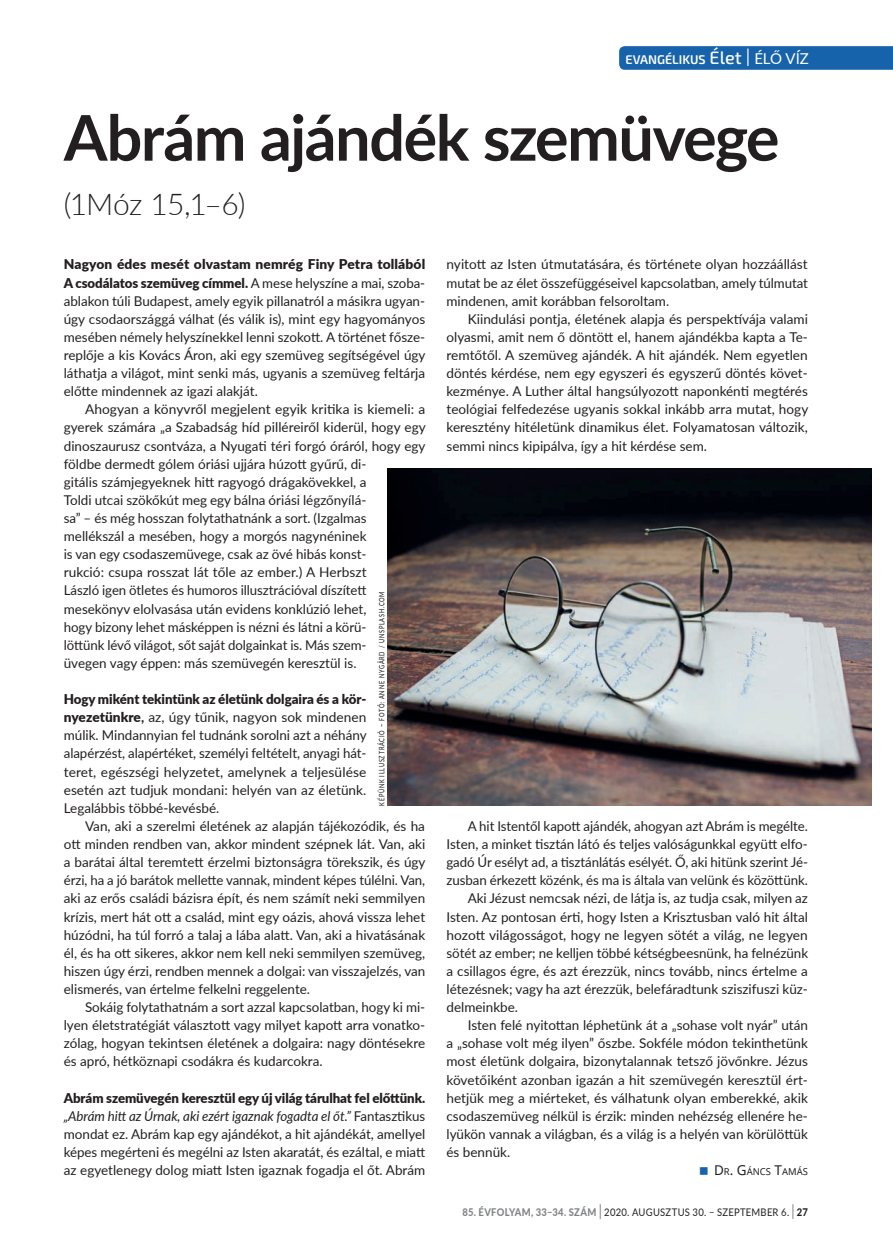
<style>
.page{position:relative;width:893px;height:1255px;background:#fff}
.page>*{position:absolute;margin:0;border:0;box-sizing:border-box;transform-origin:0 0}
.t1{font:700 63px "Lato";letter-spacing:-.025em;color:#231f20}
.t2{font:300 30px "Lato";letter-spacing:-.025em;color:#231f20}
.t3{font:13.5px/18.1px "Lato";color:#231f20;text-align:justify}
.t4{font:600 12.6px "Exo 2";color:#fff}
.t5{font:10.5px "Lato";letter-spacing:.03em;color:#231f20;scale:.9 1}
.t6{font:9.45px "Noto Sans";color:#231f20}
.t7{font:500 7.5px "Lato";letter-spacing:.13em;color:#231f20;scale:.75 1}
.s1{font-weight:500;font-size:18px}
.s2{font-weight:300;font-size:25.2px}
.s3{font-family:"Lato";font-weight:400;font-size:15px}
.s4{font-weight:900}
.s5{font-weight:700}
.s6{font-style:italic}
.s7{font-size:13.5px}
.s8{font-weight:800;color:#808285}
.s9{font-weight:300;font-size:21px}
.s10{font-weight:800}
</style>
<div class="page">
<svg style="left:619px;top:46px;width:274px;height:24px;background:#1a65ad"></svg>
<img style="left:388px;top:468px;width:484px;height:337px">
<p class="t4" style="left:625px;top:52px;width:185px">EVANGÉLIKUS <span class="s1">Élet</span> <span class="s2">I</span> <span class="s3">ÉLŐ VÍZ</span></p>
<h1 class="t1" style="left:64px;top:91px;width:717px">Abrám ajándék szemüvege</h1>
<h2 class="t2" style="left:64px;top:183px;width:183px">(1Móz 15,1–6)</h2>
<p class="t3" style="left:64px;top:255px;width:363px"><span class="s4">Nagyon édes mesét olvastam nemrég Finy Petra tollából A csodálatos szemüveg címmel.</span> A mese helyszíne a mai, szoba&shy;ablakon túli Budapest, amely egyik pillanatról a másikra ugyan&shy;úgy csodaországgá válhat (és válik is), mint egy hagyományos mesében némely helyszínekkel lenni szokott. A történet fősze&shy;replője a kis Kovács Áron, aki egy szemüveg segítségével úgy láthatja a világot, mint senki más, ugyanis a szemüveg feltárja előtte mindennek az igazi alakját.</p>
<p class="t3" style="left:64px;top:400px;width:363px;text-align:left;text-indent:21px">Ahogyan a könyvről megjelent egyik kritika is kiemeli: a gyerek számára „a Szabadság híd pilléreiről kiderül, hogy egy dinoszaurusz csontváza, a Nyugati téri forgó óráról, hogy egy földbe dermedt gólem óriási ujjára húzott gyűrű, di-<br>gitális számjegyeknek hitt ragyogó drágakövekkel, a<br>Toldi utcai szökőkút meg egy bálna óriási légzőnyílá-<br>sa” – és még hosszan folytathatnánk a sort. (Izgalmas mellékszál a mesében, hogy a morgós nagynéninek<br>is van egy csodaszemüvege, csak az övé hibás konst-<br>rukció: csupa rosszat lát tőle az ember.) A Herbszt<br>László igen ötletes és humoros illusztrációval díszített mesekönyv elolvasása után evidens konklúzió lehet,<br>hogy bizony lehet másképpen is nézni és látni a körü-<br>löttünk lévő világot, sőt saját dolgainkat is. Más szem-<br>üvegen vagy éppen: más szemüvegén keresztül is.</p>
<p class="t3" style="left:64px;top:689px;width:304px"><span class="s4">Hogy miként tekintünk az életünk dolgaira és a kör&shy;nyezetünkre</span><span class="s5">,</span> az, úgy tűnik, nagyon sok mindenen múlik. Mindannyian fel tudnánk sorolni azt a néhány alapérzést, alapértéket, személyi feltételt, anyagi hát&shy;teret, egészségi helyzetet, amelynek a teljesülése esetén azt tudjuk mondani: helyén van az életünk.<br>Legalábbis többé-kevésbé.</p>
<p class="t3" style="left:64px;top:816px;width:363px;text-indent:21px">Van, aki a szerelmi életének az alapján tájékozódik, és ha ott minden rendben van, akkor mindent szépnek lát. Van, aki a barátai által teremtett érzelmi biztonságra törekszik, és úgy érzi, ha a jó barátok mellette vannak, mindent képes túlélni. Van, aki az erős családi bázisra épít, és nem számít neki semmilyen krízis, mert hát ott a család, mint egy oázis, ahová vissza lehet húzódni, ha túl forró a talaj a lába alatt. Van, aki a hivatásának él, és ha ott sikeres, akkor nem kell neki semmilyen szemüveg, hiszen úgy érzi, rendben mennek a dolgai: van visszajelzés, van elismerés, van értelme felkelni reggelente.</p>
<p class="t3" style="left:64px;top:997px;width:363px;text-indent:21px">Sokáig folytathatnám a sort azzal kapcsolatban, hogy ki mi&shy;lyen életstratégiát választott vagy milyet kapott arra vonatko&shy;zólag, hogyan tekintsen életének a dolgaira: nagy döntésekre és apró, hétköznapi csodákra és kudarcokra.</p>
<p class="t3" style="left:64px;top:1088px;width:363px"><span class="s4">Abrám szemüvegén keresztül egy új világ tárulhat fel előttünk. </span><span class="s6">„Abrám hitt az Úrnak, aki ezért igaznak fogadta el őt.”</span> Fantasztikus mondat ez. Abrám kap egy ajándékot, a hit ajándékát, amellyel képes megérteni és megélni az Isten akaratát, és ezáltal, e miatt az egyetlenegy dolog miatt Isten igaznak fogadja el őt. Abrám</p>
<p class="t7" style="left:376px;top:805px;width:287px;rotate:-90deg">KÉPÜNK ILLUSZTRÁCIÓ – FOTÓ: ANNE NYGÅRD / UNSPLASH.COM</p>
<p class="t3" style="left:446px;top:255px;width:363px">nyitott az Isten útmutatására, és története olyan hozzáállást mutat be az élet összefüggéseivel kapcsolatban, amely túlmutat mindenen, amit korábban felsoroltam.</p>
<p class="t3" style="left:446px;top:309px;width:363px;text-indent:21px">Kiindulási pontja, életének alapja és perspektívája valami olyasmi, amit nem ő döntött el, hanem ajándékba kapta a Te&shy;remtőtől. A szemüveg ajándék. A hit ajándék. Nem egyetlen döntés kérdése, nem egy egyszeri és egyszerű döntés követ&shy;kezménye. A Luther által hangsúlyozott naponkénti megtérés teológiai felfedezése ugyanis sokkal inkább arra mutat, hogy keresztény hitéletünk dinamikus élet. Folyamatosan változik, semmi nincs kipipálva, így a hit kérdése sem.</p>
<p class="t3" style="left:468px;top:816px;width:342px">A hit Istentől kapott ajándék, ahogyan azt Abrám is megélte.</p>
<p class="t3" style="left:446px;top:834px;width:363px">Isten, a minket tisztán látó és teljes valóságunkkal együtt elfo-</p>
<p class="t3" style="left:446px;top:852px;width:363px">gadó Úr esélyt ad, a tisztánlátás esélyét. Ő, aki hitünk szerint Jé-</p>
<p class="t3" style="left:446px;top:870px;width:363px">zusban érkezett közénk, és ma is általa van velünk és közöttünk.</p>
<p class="t3" style="left:468px;top:888px;width:342px">Aki Jézust nemcsak nézi, de látja is, az tudja csak, milyen az</p>
<p class="t3" style="left:446px;top:906px;width:363px">Isten. Az pontosan érti, hogy Isten a Krisztusban való hit által</p>
<p class="t3" style="left:446px;top:925px;width:363px">hozott világosságot, hogy ne legyen sötét a világ, ne legyen</p>
<p class="t3" style="left:446px;top:943px;width:363px">sötét az ember; ne kelljen többé kétségbeesnünk, ha felnézünk</p>
<p class="t3" style="left:446px;top:961px;width:363px">a csillagos égre, és azt érezzük, nincs tovább, nincs értelme a</p>
<p class="t3" style="left:446px;top:979px;width:363px">létezésnek; vagy ha azt érezzük, belefáradtunk sziszifuszi küz-</p>
<p class="t3" style="left:446px;top:997px;width:73px">delmeinkbe.</p>
<p class="t3" style="left:468px;top:1015px;width:342px">Isten felé nyitottan léphetünk át a „sohase volt nyár” után</p>
<p class="t3" style="left:446px;top:1033px;width:363px">a „sohase volt még ilyen” őszbe. Sokféle módon tekinthetünk</p>
<p class="t3" style="left:446px;top:1051px;width:363px">most életünk dolgaira, bizonytalannak tetsző jövőnkre. Jézus</p>
<p class="t3" style="left:446px;top:1069px;width:363px">követőiként azonban igazán a hit szemüvegén keresztül ért-</p>
<p class="t3" style="left:446px;top:1088px;width:363px">hetjük meg a miérteket, és válhatunk olyan emberekké, akik</p>
<p class="t3" style="left:446px;top:1106px;width:363px">csodaszemüveg nélkül is érzik: minden nehézség ellenére he-</p>
<p class="t3" style="left:446px;top:1124px;width:363px">lyükön vannak a világban, és a világ is a helyén van körülöttük</p>
<p class="t3" style="left:446px;top:1142px;width:65px">és bennük.</p>
<p class="t6" style="left:714px;top:1165px;width:94px"><span class="s7">D</span> R<span class="s7">. G</span>ÁNCS <span class="s7">T</span>AMÁS</p>
<p class="t5" style="left:462px;top:1204px;width:385px"><span class="s8">85. ÉVFOLYAM, 33–34. SZÁM</span> <span class="s9">I</span> 2020. AUGUSZTUS 30. – SZEPTEMBER 6. <span class="s9">I</span> <span class="s10">27</span></p>
</div>
